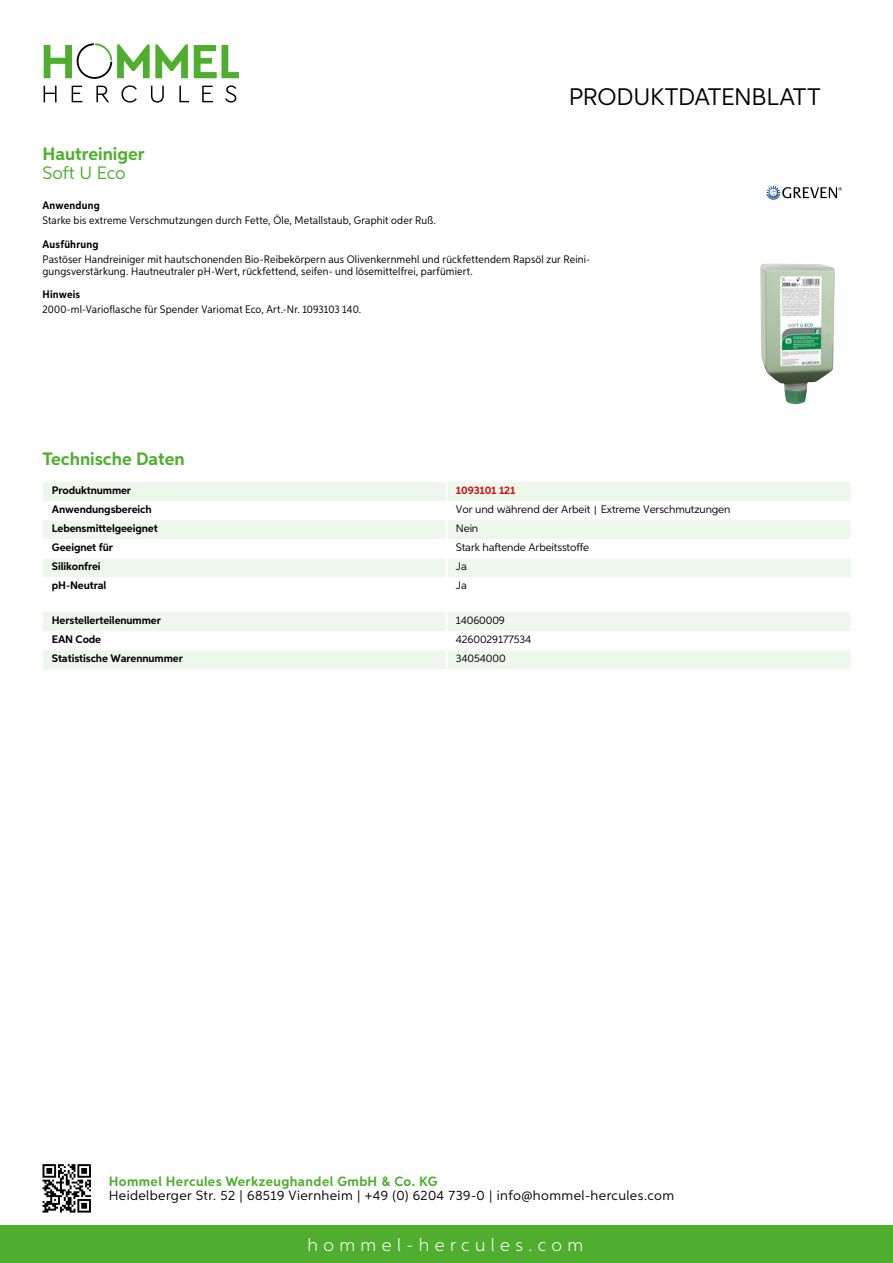
<style>
.page{position:relative;width:893px;height:1263px;background:#fff}
.page>*{position:absolute;margin:0;border:0;box-sizing:border-box;transform-origin:0 0}
.t1{font:24px "Aspira";letter-spacing:-.01em;color:#000}
.t2{font:700 18px "Aspira";color:#50ae2f}
.t3{font:300 18px "Aspira";letter-spacing:.3em;color:#fff}
.t4{font:18px "Aspira";color:#50ae2f}
.t5{font:13.5px "Aspira";letter-spacing:.03em;color:#000}
.t6{font:700 13.5px "Aspira";letter-spacing:.03em;color:#50ae2f}
.t7{font:10.95px/12px "Aspira Nar";letter-spacing:.015em;color:#000}
.t8{font:700 10.95px "Aspira";letter-spacing:-.01em;color:#000}
.t9{font:10.95px "Aspira";letter-spacing:-.01em;color:#000}
.t10{font:700 10.95px "Aspira Nar";letter-spacing:.02em;color:#000}
.t11{font:700 10.95px "Aspira";letter-spacing:-.01em;color:#cd1013}
.s1{font-family:"Wuerth Global";font-size:10.5px}
</style>
<div class="page">
<div style="left:0;top:1226px;width:893px;height:37px;background:#50ae2f"></div>
<svg style="left:43px;top:1164px;width:48px;height:48px"></svg>
<svg style="left:194px;top:45px;width:45px;height:33px"></svg>
<svg style="left:44px;top:43px;width:144px;height:36px"></svg>
<svg style="left:44px;top:86px;width:13px;height:16px"></svg>
<svg style="left:72px;top:86px;width:10px;height:16px"></svg>
<svg style="left:96px;top:86px;width:13px;height:16px"></svg>
<svg style="left:121px;top:85px;width:16px;height:18px"></svg>
<svg style="left:151px;top:86px;width:13px;height:17px"></svg>
<svg style="left:179px;top:86px;width:10px;height:16px"></svg>
<svg style="left:202px;top:86px;width:11px;height:16px"></svg>
<svg style="left:225px;top:85px;width:11px;height:18px"></svg>
<div style="left:43px;top:482px;width:807px;height:19px;background:#eef7eb"></div>
<svg style="left:43px;top:520px;width:807px;height:57px;fill:#eef7eb"></svg>
<hr style="left:445px;top:482px;width:3px;height:19px;background:#fff">
<hr style="left:445px;top:520px;width:3px;height:19px;background:#fff">
<hr style="left:445px;top:539px;width:3px;height:19px;background:#fff">
<hr style="left:445px;top:558px;width:3px;height:19px;background:#fff">
<svg style="left:43px;top:612px;width:807px;height:57px"></svg>
<hr style="left:445px;top:650px;width:3px;height:19px;background:#fff">
<img style="left:760px;top:263px;width:75px;height:141px">
<svg style="left:766px;top:185px;width:76px;height:14px"></svg>
<h1 class="t1" style="left:569px;top:82px;width:253px">Produktdatenblatt</h1>
<h2 class="t2" style="left:43px;top:142px;width:104px">Hautreiniger</h2>
<h2 class="t4" style="left:43px;top:162px;width:85px">Soft U Eco</h2>
<p class="t10" style="left:43px;top:199px;width:59px">Anwendung</p>
<p class="t7" style="left:43px;top:214px;width:395px">Starke bis extreme Verschmutzungen durch Fette, Öle, Metallstaub, Graphit oder Ruß.</p>
<p class="t10" style="left:43px;top:237px;width:58px">Ausführung</p>
<p class="t7" style="left:43px;top:253px;width:549px">Pastöser Handreiniger mit hautschonenden Bio-Reibekörpern aus Olivenkernmehl und rückfettendem Rapsöl zur Reini&shy;gungsverstärkung. Hautneutraler pH-Wert, rückfettend, seifen- und lösemittelfrei, parfümiert.</p>
<p class="t10" style="left:43px;top:287px;width:39px">Hinweis</p>
<p class="t7" style="left:43px;top:303px;width:320px">2000-ml-Varioflasche für Spender Variomat Eco, Art.-Nr. 1093103 140.</p>
<h2 class="t2" style="left:43px;top:448px;width:144px">Technische Daten</h2>
<p class="t8" style="left:52px;top:483px;width:81px">Produktnummer</p>
<p class="t11" style="left:456px;top:483px;width:61px">1093101 121</p>
<p class="t8" style="left:52px;top:502px;width:101px">Anwendungsbereich</p>
<p class="t9" style="left:456px;top:502px;width:276px">Vor und während der Arbeit <span class="s1">|</span> Extreme Verschmutzungen</p>
<p class="t8" style="left:52px;top:521px;width:107px">Lebensmittelgeeignet</p>
<p class="t9" style="left:456px;top:522px;width:24px">Nein</p>
<p class="t8" style="left:52px;top:541px;width:62px">Geeignet für</p>
<p class="t9" style="left:456px;top:541px;width:135px">Stark haftende Arbeitsstoffe</p>
<p class="t8" style="left:52px;top:560px;width:50px">Silikonfrei</p>
<p class="t9" style="left:456px;top:560px;width:13px">Ja</p>
<p class="t8" style="left:52px;top:579px;width:56px">pH-Neutral</p>
<p class="t9" style="left:456px;top:579px;width:13px">Ja</p>
<p class="t8" style="left:52px;top:613px;width:111px">Herstellerteilenummer</p>
<p class="t9" style="left:456px;top:613px;width:51px">14060009</p>
<p class="t8" style="left:52px;top:633px;width:51px">EAN Code</p>
<p class="t9" style="left:456px;top:633px;width:77px">4260029177534</p>
<p class="t8" style="left:52px;top:652px;width:132px">Statistische Warennummer</p>
<p class="t9" style="left:456px;top:652px;width:51px">34054000</p>
<p class="t6" style="left:109px;top:1172px;width:330px">Hommel Hercules Werkzeughandel GmbH &amp; Co. KG</p>
<p class="t5" style="left:109px;top:1187px;width:567px">Heidelberger Str. 52 | 68519 Viernheim | +49 (0) 6204 739-0 | info@hommel-hercules.com</p>
<h2 class="t3" style="left:307px;top:1234px;width:277px">hommel-hercules.com</h2>
</div>
